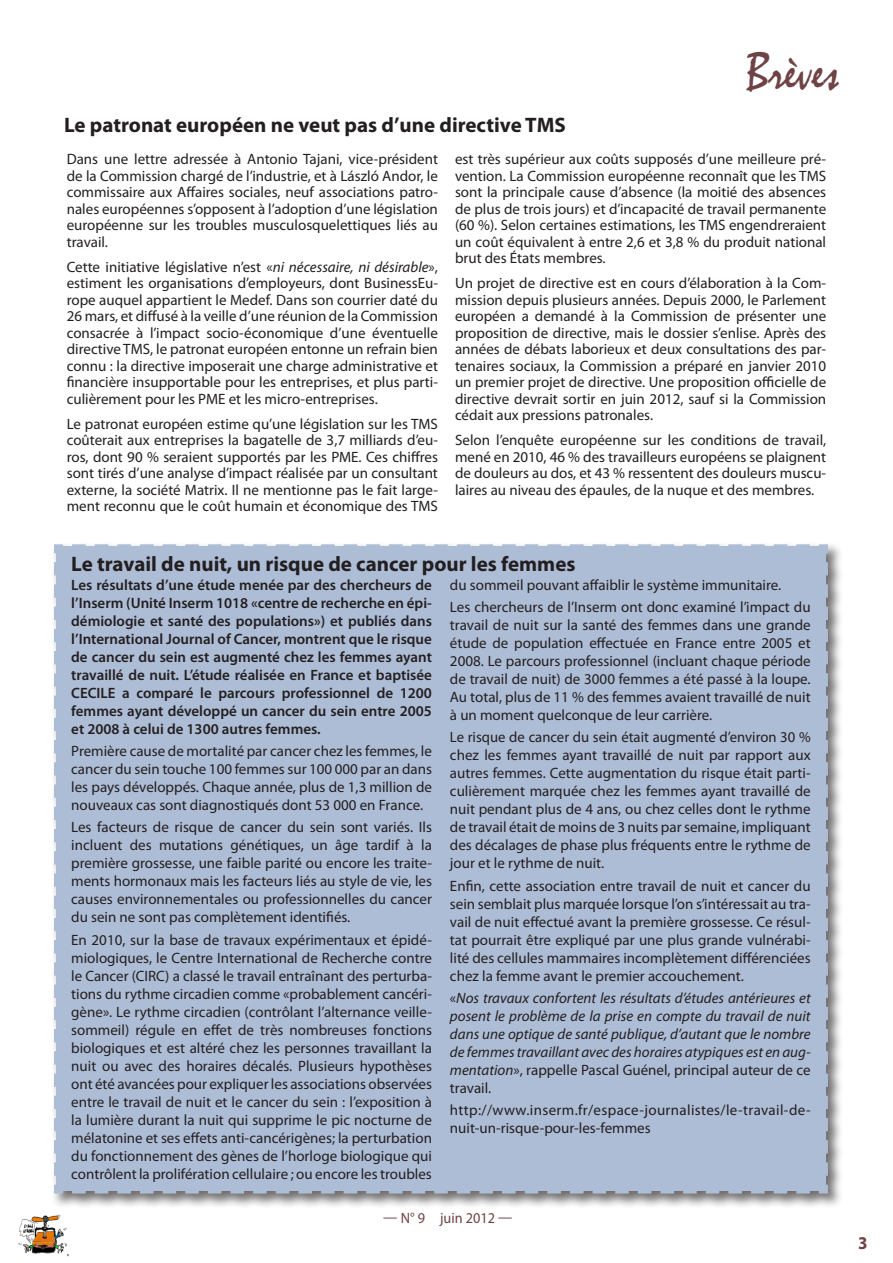
<style>
.page{position:relative;width:893px;height:1263px;background:#fff}
.page>*{position:absolute;margin:0;border:0;box-sizing:border-box;transform-origin:0 0}
.t1{font:54px "Mistral";color:#6f4245;scale:.9 1}
.t2{font:700 21px "Myriad Pro";color:#231f20}
.t3{font:700 18px "Myriad Pro";color:#6f4245;scale:.95 1}
.t4{font:15px/18px "Myriad Pro";color:#231f20;text-align:justify}
.t5{font:600 15px/18px "Myriad Pro";color:#231f20;text-align:justify}
.t6{font:italic 15px/18px "Myriad Pro";color:#231f20;text-align:justify}
.t7{font:15px/18px "Myriad Pro";letter-spacing:.025em;color:#231f20}
.t8{font:15px "Myriad Pro";color:#6f4245;scale:.95 1}
.s1{font-style:italic}
.s2{font-style:normal}
</style>
<div class="page">
<img style="left:18px;top:1214px;width:51px;height:42px">
<div style="left:51px;top:541px;width:792px;height:668px;background:#231f20;opacity:.65"></div>
<div style="left:52px;top:542px;width:778px;height:654px;background:#aebdd6"></div>
<p class="t2" style="left:64px;top:111px;width:503px">Le patronat européen ne veut pas d’une directive TMS</p>
<p class="t1" style="left:747px;top:40px;width:104px">Brèves</p>
<p class="t4" style="left:67px;top:151px;width:373px;line-height:16.5px">Dans une lettre adressée à Antonio Tajani, vice-président de la Commission chargé de l’industrie, et à László Andor, le commissaire aux Affaires sociales, neuf associations patro&shy;nales européennes s’opposent à l’adoption d’une législation européenne sur les troubles musculosquelettiques liés au travail.</p>
<p class="t4" style="left:67px;top:258px;width:373px;line-height:16.5px">Cette initiative législative n’est «<span class="s1">ni nécessaire, ni désirable</span>», estiment les organisations d’employeurs, dont BusinessEu&shy;rope auquel appartient le Medef. Dans son courrier daté du 26 mars, et diffusé à la veille d’une réunion de la Commission consacrée à l’impact socio-économique d’une éventuelle directive TMS, le patronat européen entonne un refrain bien connu : la directive imposerait une charge administrative et financière insupportable pour les entreprises, et plus parti&shy;culièrement pour les PME et les micro-entreprises.</p>
<p class="t4" style="left:67px;top:415px;width:373px;line-height:16.5px">Le patronat européen estime qu’une législation sur les TMS coûterait aux entreprises la bagatelle de 3,7 milliards d’eu&shy;ros, dont 90 % seraient supportés par les PME. Ces chiffres sont tirés d’une analyse d’impact réalisée par un consultant externe, la société Matrix. Il ne mentionne pas le fait large&shy;ment reconnu que le coût humain et économique des TMS</p>
<p class="t4" style="left:455px;top:151px;width:373px;line-height:16.5px">est très supérieur aux coûts supposés d’une meilleure pré&shy;vention. La Commission européenne reconnaît que les TMS sont la principale cause d’absence (la moitié des absences de plus de trois jours) et d’incapacité de travail permanente (60 %). Selon certaines estimations, les TMS engendreraient un coût équivalent à entre 2,6 et 3,8 % du produit national brut des États membres.</p>
<p class="t4" style="left:455px;top:275px;width:373px;line-height:16.5px">Un projet de directive est en cours d’élaboration à la Com&shy;mission depuis plusieurs années. Depuis 2000, le Parlement européen a demandé à la Commission de présenter une proposition de directive, mais le dossier s’enlise. Après des années de débats laborieux et deux consultations des par&shy;tenaires sociaux, la Commission a préparé en janvier 2010 un premier projet de directive. Une proposition officielle de directive devrait sortir en juin 2012, sauf si la Commission cédait aux pressions patronales.</p>
<p class="t4" style="left:455px;top:432px;width:373px;line-height:16.5px">Selon l’enquête européenne sur les conditions de travail, mené en 2010, 46 % des travailleurs européens se plaignent de douleurs au dos, et 43 % ressentent des douleurs muscu&shy;laires au niveau des épaules, de la nuque et des membres.</p>
<p class="t2" style="left:71px;top:550px;width:506px">Le travail de nuit, un risque de cancer pour les femmes</p>
<p class="t5" style="left:71px;top:575px;width:362px">Les résultats d’une étude menée par des chercheurs de l’Inserm (Unité Inserm 1018 «centre de recherche en épi&shy;démiologie et santé des populations») et publiés dans l’International Journal of Cancer, montrent que le risque de cancer du sein est augmenté chez les femmes ayant travaillé de nuit. L’étude réalisée en France et baptisée CECILE a comparé le parcours professionnel de 1200 femmes ayant développé un cancer du sein entre 2005 et 2008 à celui de 1300 autres femmes.</p>
<p class="t4" style="left:71px;top:742px;width:362px">Première cause de mortalité par cancer chez les femmes, le cancer du sein touche 100 femmes sur 100 000 par an dans les pays développés. Chaque année, plus de 1,3 million de nouveaux cas sont diagnostiqués dont 53 000 en France.</p>
<p class="t4" style="left:71px;top:818px;width:362px">Les facteurs de risque de cancer du sein sont variés. Ils incluent des mutations génétiques, un âge tardif à la première grossesse, une faible parité ou encore les traite&shy;ments hormonaux mais les facteurs liés au style de vie, les causes environnementales ou professionnelles du cancer du sein ne sont pas complètement identifiés.</p>
<p class="t4" style="left:71px;top:930px;width:362px">En 2010, sur la base de travaux expérimentaux et épidé&shy;miologiques, le Centre International de Recherche contre le Cancer (CIRC) a classé le travail entraînant des perturba&shy;tions du rythme circadien comme «probablement cancéri&shy;gène». Le rythme circadien (contrôlant l’alternance veille&shy;sommeil) régule en effet de très nombreuses fonctions biologiques et est altéré chez les personnes travaillant la nuit ou avec des horaires décalés. Plusieurs hypothèses ont été avancées pour expliquer les associations observées entre le travail de nuit et le cancer du sein : l’exposition à la lumière durant la nuit qui supprime le pic nocturne de mélatonine et ses effets anti-cancérigènes; la perturbation du fonctionnement des gènes de l’horloge biologique qui contrôlent la prolifération cellulaire ; ou encore les troubles</p>
<p class="t4" style="left:450px;top:576px;width:333px">du sommeil pouvant affaiblir le système immunitaire.</p>
<p class="t4" style="left:450px;top:598px;width:362px">Les chercheurs de l’Inserm ont donc examiné l’impact du travail de nuit sur la santé des femmes dans une grande étude de population effectuée en France entre 2005 et 2008. Le parcours professionnel (incluant chaque période de travail de nuit) de 3000 femmes a été passé à la loupe.<br>Au total, plus de 11 % des femmes avaient travaillé de nuit à un moment quelconque de leur carrière.</p>
<p class="t4" style="left:450px;top:728px;width:362px">Le risque de cancer du sein était augmenté d’environ 30 % chez les femmes ayant travaillé de nuit par rapport aux autres femmes. Cette augmentation du risque était parti&shy;culièrement marquée chez les femmes ayant travaillé de nuit pendant plus de 4 ans, ou chez celles dont le rythme de travail était de moins de 3 nuits par semaine, impliquant des décalages de phase plus fréquents entre le rythme de jour et le rythme de nuit.</p>
<p class="t4" style="left:450px;top:876px;width:362px">Enfin, cette association entre travail de nuit et cancer du sein semblait plus marquée lorsque l’on s’intéressait au tra&shy;vail de nuit effectué avant la première grossesse. Ce résul&shy;tat pourrait être expliqué par une plus grande vulnérabi&shy;lité des cellules mammaires incomplètement différenciées chez la femme avant le premier accouchement.</p>
<p class="t6" style="left:450px;top:989px;width:362px"><span class="s2">«</span>Nos travaux confortent les résultats d’études antérieures et posent le problème de la prise en compte du travail de nuit dans une optique de santé publique, d’autant que le nombre de femmes travaillant avec des horaires atypiques est en aug&shy;mentation<span class="s2">», rappelle Pascal Guénel, principal auteur de ce travail.</span></p>
<p class="t7" style="left:450px;top:1101px;width:362px">http://www.inserm.fr/espace-journalistes/le-travail-de&shy;nuit-un-risque-pour-les-femmes</p>
<p class="t8" style="left:383px;top:1209px;width:138px">— N° 9 juin 2012 —</p>
<p class="t3" style="left:858px;top:1231px;width:11px">3</p>
</div>
